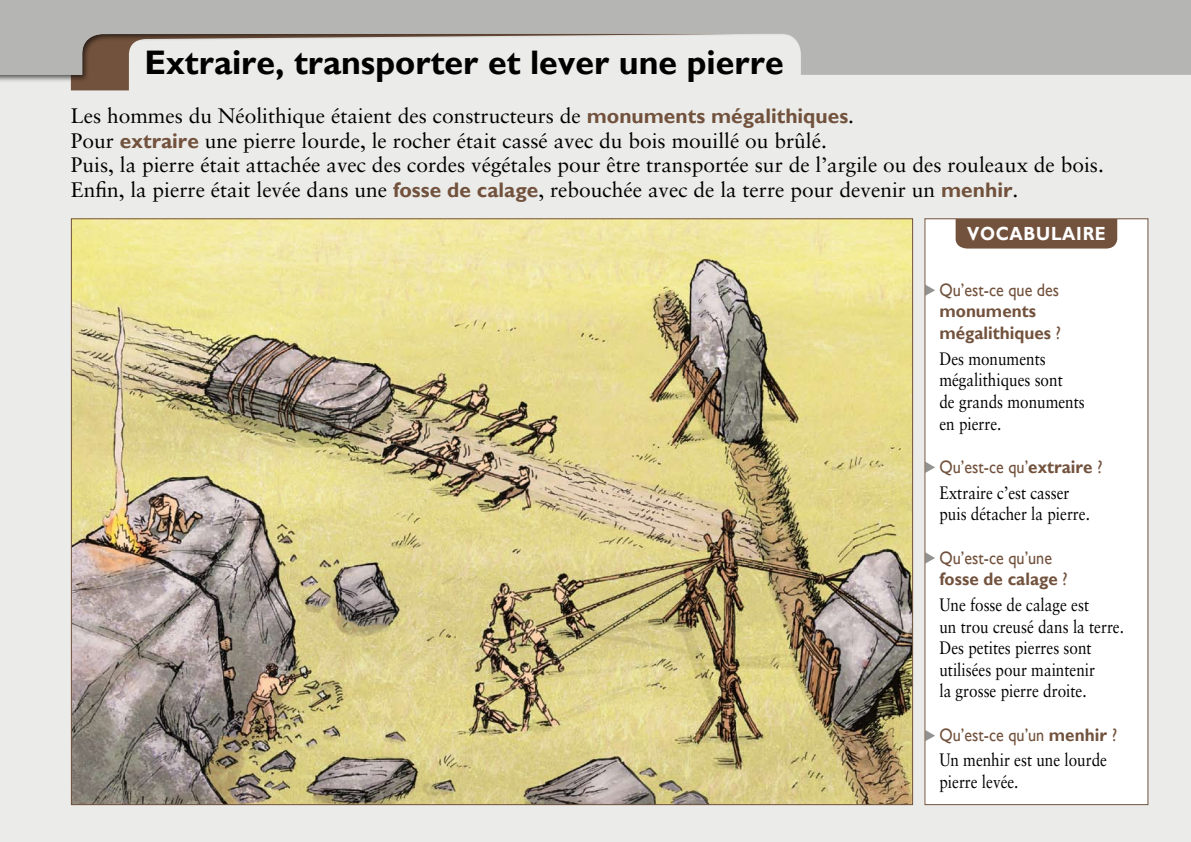
<style>
.page{position:relative;width:1191px;height:842px;background:#ebecea}
.page>*{position:absolute;margin:0;border:0;box-sizing:border-box;transform-origin:0 0}
.t1{font:700 34px "Gill Sans";color:#000}
.t2{font:21px/24.5px "Sabon";color:#000}
.t3{font:700 19px "Gill Sans";letter-spacing:.04em;color:#fff;scale:.9 1}
.t4{font:18px/21.6px "Sabon";color:#000;scale:.85 1}
.t5{font:18px/21.6px "Gill Sans";color:#72523d;scale:.9 1}
.t6{font:700 18px/21.6px "Gill Sans";color:#72523d;scale:.95 1}
.s1{font-family:"Gill Sans";font-weight:700;color:#72523d}
.s2{font-weight:400}
.s3{font-weight:700}
</style>
<div class="page">
<div style="left:0;top:0;width:1191px;height:94px;background:#000;opacity:.65"></div>
<svg style="left:0;top:0;width:1191px;height:75px;fill:#b5b5b3"></svg>
<img style="left:73px;top:220px;width:838px;height:583px">
<div style="left:925px;top:219px;width:223px;height:586px;background:#fff"></div>
<svg style="left:926px;top:285px;width:9px;height:11px"></svg>
<svg style="left:926px;top:462px;width:9px;height:11px"></svg>
<svg style="left:926px;top:553px;width:9px;height:10px"></svg>
<svg style="left:926px;top:730px;width:9px;height:11px"></svg>
<div style="left:955px;top:219px;width:162px;height:30px;background:#72523d"></div>
<h1 class="t1" style="left:145px;top:43px;width:640px">Extraire, transporter et lever une pierre</h1>
<p class="t2" style="left:71px;top:103px;width:1034px">Les hommes du Néolithique étaient des constructeurs de <span class="s1">monuments mégalithiques</span>.<br>Pour <span class="s1">extraire</span> une pierre lourde, le rocher était cassé avec du bois mouillé ou brûlé.<br>Puis, la pierre était attachée avec des cordes végétales pour être transportée sur de l’argile ou des rouleaux de bois.<br>Enfin, la pierre était levée dans une <span class="s1">fosse de calage</span>, rebouchée avec de la terre pour devenir un <span class="s1">menhir</span>.</p>
<p class="t3" style="left:967px;top:223px;width:156px">vocabulaire</p>
<p class="t5" style="left:939px;top:279px;width:134px">Qu’est-ce que des</p>
<p class="t6" style="left:939px;top:300px;width:129px">monuments mégalithiques <span class="s2">?</span></p>
<p class="t4" style="left:939px;top:348px;width:172px">Des monuments mégalithiques sont<br>de grands monuments en pierre.</p>
<p class="t5" style="left:939px;top:456px;width:182px">Qu’est-ce qu’<span class="s3">extraire</span> ?</p>
<p class="t4" style="left:939px;top:481px;width:179px">Extraire c’est casser puis détacher la pierre.</p>
<p class="t5" style="left:939px;top:547px;width:144px">Qu’est-ce qu’une <span class="s3">fosse de calage</span> ?</p>
<p class="t4" style="left:939px;top:594px;width:219px">Une fosse de calage est<br>un trou creusé dans la terre.<br>Des petites pierres sont utilisées pour maintenir<br>la grosse pierre droite.</p>
<p class="t5" style="left:939px;top:724px;width:199px">Qu’est-ce qu’un <span class="s3">menhir</span> ?</p>
<p class="t4" style="left:939px;top:749px;width:199px">Un menhir est une lourde pierre levée.</p>
</div>
